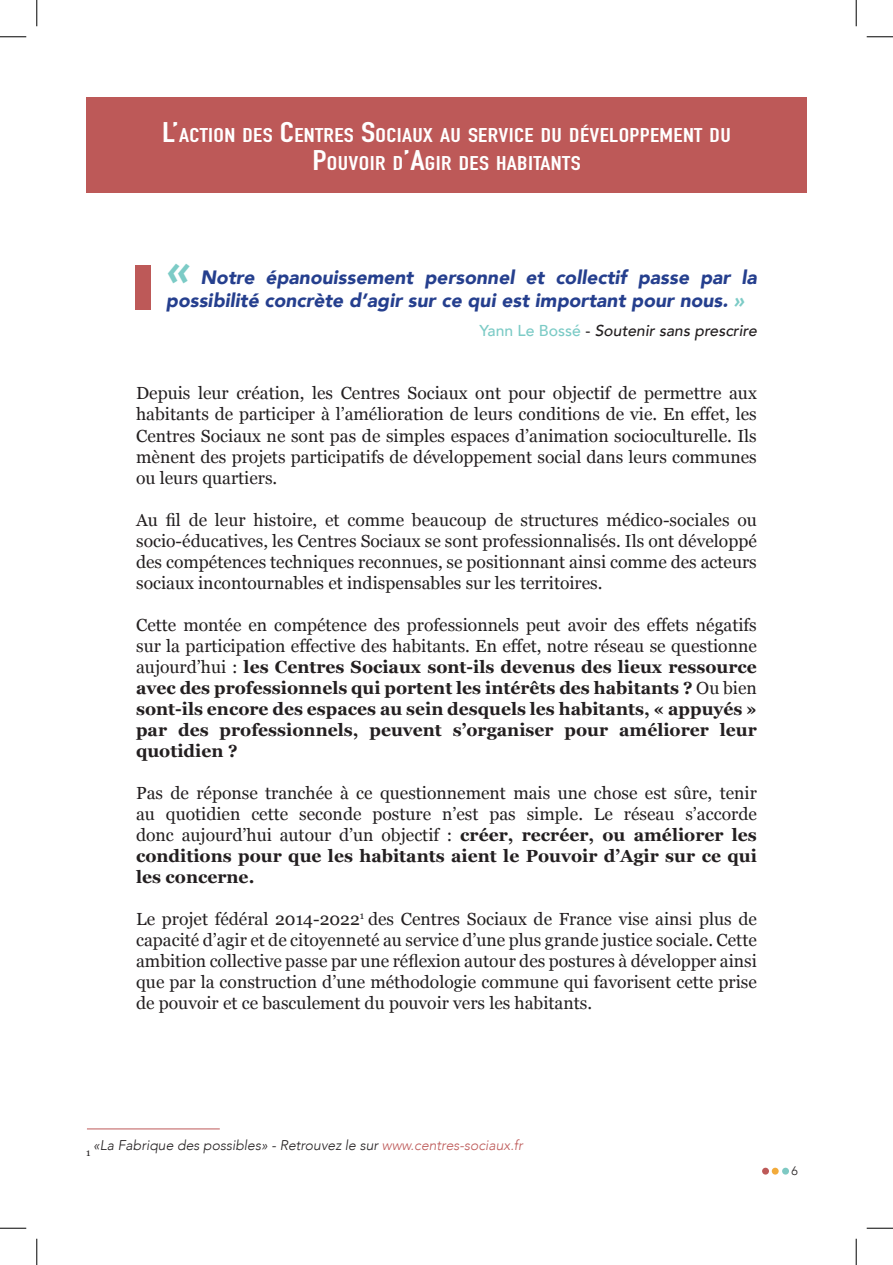
<style>
.page{position:relative;width:893px;height:1265px;background:#fff}
.page>*{position:absolute;margin:0;border:0;box-sizing:border-box;transform-origin:0 0}
.t1{font:700 19.6px/28px "DIN Condensed";letter-spacing:.015em;color:#fff;text-align:center;scale:1.25 1}
.t2{font:italic 900 19.25px/23.1px "Avenir";color:#253f8e}
.t3{font:17.5px/21px "Georgia";color:#231f20;text-align:justify}
.t4{font:700 17.5px/21px "Georgia";color:#231f20;text-align:justify}
.t5{font:italic 500 15.75px "Avenir";color:#231f20}
.t6{font:italic 300 14px "Avenir";color:#231f20}
.t7{font:300 12.25px "Avenir";color:#231f20}
.s1{font-size:28px}
.s2{font-size:42px;color:#7ccbc6}
.s3{color:#7ccbc6}
.s4{font-style:normal;color:#7ccbc6}
.s5{font-style:normal}
.s6{font-weight:400}
.s7{font-weight:700}
.s8{color:#bd5958}
</style>
<div class="page">
<svg style="left:761px;top:1167px;width:7px;height:7px"></svg>
<svg style="left:771px;top:1167px;width:7px;height:7px"></svg>
<svg style="left:781px;top:1167px;width:7px;height:7px"></svg>
<hr style="left:87px;top:1128px;width:133px;height:1px;background:#bd5958">
<div style="left:86px;top:97px;width:720px;height:96px;background:#bd5958"></div>
<div style="left:135px;top:265px;width:15px;height:45px;background:#bd5958"></div>
<svg style="left:0;top:36px;width:26px;height:1px"></svg>
<svg style="left:866px;top:36px;width:26px;height:1px"></svg>
<svg style="left:0;top:1227px;width:26px;height:1px"></svg>
<svg style="left:866px;top:1227px;width:26px;height:1px"></svg>
<svg style="left:36px;top:0;width:1px;height:26px"></svg>
<svg style="left:36px;top:1238px;width:1px;height:26px"></svg>
<svg style="left:855px;top:0;width:1px;height:26px"></svg>
<svg style="left:855px;top:1238px;width:1px;height:26px"></svg>
<p class="t1" style="left:162px;top:121px;width:456px"><span class="s1">L’</span>ACTION DES <span class="s1">C</span>ENTRES <span class="s1">S</span>OCIAUX AU SERVICE DU DÉVELOPPEMENT DU<br><span class="s1">P</span>OUVOIR D<span class="s1">’A</span>GIR DES HABITANTS</p>
<p class="t2" style="left:166px;top:265px;width:592px"><span class="s2">«</span> Notre épanouissement personnel et collectif passe par la possibilité concrète d’agir sur ce qui est important pour nous. <span class="s3">»</span></p>
<p class="t5" style="left:479px;top:321px;width:279px"><span class="s4">Yann Le Bossé</span> <span class="s5">-</span> Soutenir sans prescrire</p>
<p class="t3" style="left:136px;top:382px;width:622px">Depuis leur création, les Centres Sociaux ont pour objectif de permettre aux habitants de participer à l’amélioration de leurs conditions de vie. En effet, les Centres Sociaux ne sont pas de simples espaces d’animation socioculturelle. Ils mènent des projets participatifs de développement social dans leurs communes ou leurs quartiers.</p>
<p class="t3" style="left:136px;top:508px;width:622px">Au fil de leur histoire, et comme beaucoup de structures médico-sociales ou socio-éducatives, les Centres Sociaux se sont professionnalisés. Ils ont développé des compétences techniques reconnues, se positionnant ainsi comme des acteurs sociaux incontournables et indispensables sur les territoires.</p>
<p class="t4" style="left:136px;top:613px;width:622px"><span class="s6">Cette montée en compétence des professionnels peut avoir des effets négatifs sur la participation effective des habitants. En effet, notre réseau se questionne aujourd’hui :</span> les Centres Sociaux sont-ils devenus des lieux ressource avec des professionnels qui portent les intérêts des habitants ? <span class="s6">Ou bien </span>sont-ils encore des espaces au sein desquels les habitants, « appuyés » par des professionnels, peuvent s’organiser pour améliorer leur quotidien ?</p>
<p class="t3" style="left:136px;top:781px;width:622px">Pas de réponse tranchée à ce questionnement mais une chose est sûre, tenir au quotidien cette seconde posture n’est pas simple. Le réseau s’accorde donc aujourd’hui autour d’un objectif : <span class="s7">créer, recréer, ou améliorer les conditions pour que les habitants aient le Pouvoir d’Agir sur ce qui les concerne.</span></p>
<p class="t3" style="left:136px;top:907px;width:622px">Le projet fédéral 2014-2022<sup>1</sup> des Centres Sociaux de France vise ainsi plus de capacité d’agir et de citoyenneté au service d’une plus grande justice sociale. Cette ambition collective passe par une réflexion autour des postures à développer ainsi que par la construction d’une méthodologie commune qui favorisent cette prise de pouvoir et ce basculement du pouvoir vers les habitants.</p>
<p class="t6" style="left:86px;top:1136px;width:438px"><sub>1</sub> «La Fabrique des possibles» - Retrouvez le sur <span class="s8">www.centres-sociaux.fr</span></p>
<p class="t7" style="left:791px;top:1162px;width:8px">6</p>
</div>
